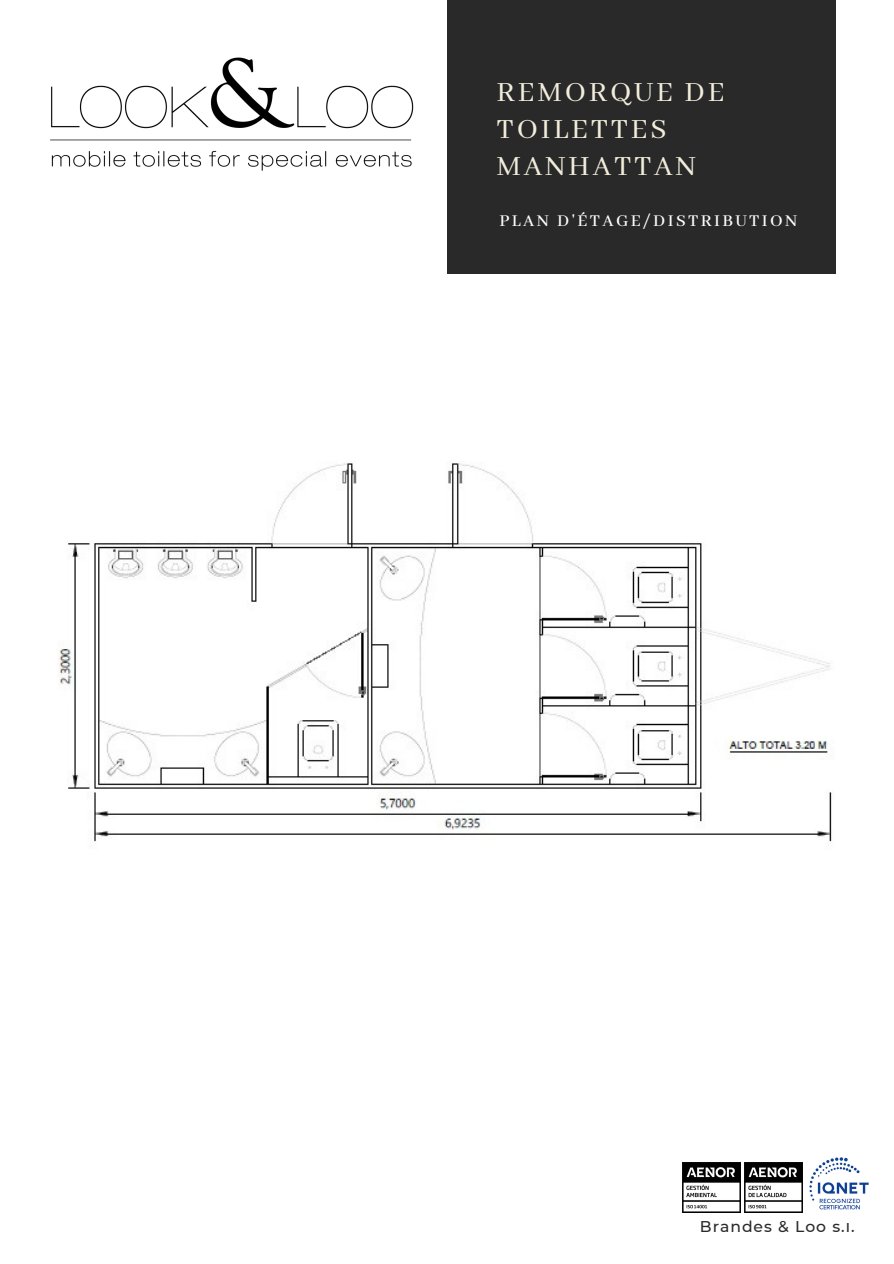
<style>
.page{position:relative;width:894px;height:1264px;background:#fff}
.page>*{position:absolute;margin:0;border:0;box-sizing:border-box;transform-origin:0 0}
.t1{font:30.9px/37.2px "Abhaya Libre";letter-spacing:.09em;color:#f2eddb}
.t2{font:500 18.45px "Abhaya Libre";letter-spacing:.13em;color:#fff}
.t3{font:500 15.6px "Montserrat";letter-spacing:.065em;color:#292929}
</style>
<div class="page">
<div style="left:446px;top:0;width:388px;height:273px;background:#292929"></div>
<img style="left:50px;top:57px;width:364px;height:113px">
<img style="left:57px;top:463px;width:775px;height:383px">
<img style="left:744px;top:1162px;width:58px;height:50px">
<img style="left:682px;top:1162px;width:58px;height:50px">
<img style="left:809px;top:1157px;width:60px;height:53px">
<h2 class="t1" style="left:496px;top:74px;width:229px">REMORQUE DE<br>TOILETTES<br>MANHATTAN</h2>
<p class="t2" style="left:499px;top:210px;width:299px">PLAN D'ÉTAGE/DISTRIBUTION</p>
<p class="t3" style="left:699px;top:1217px;width:156px">Brandes &amp; Loo s.l.</p>
</div>
